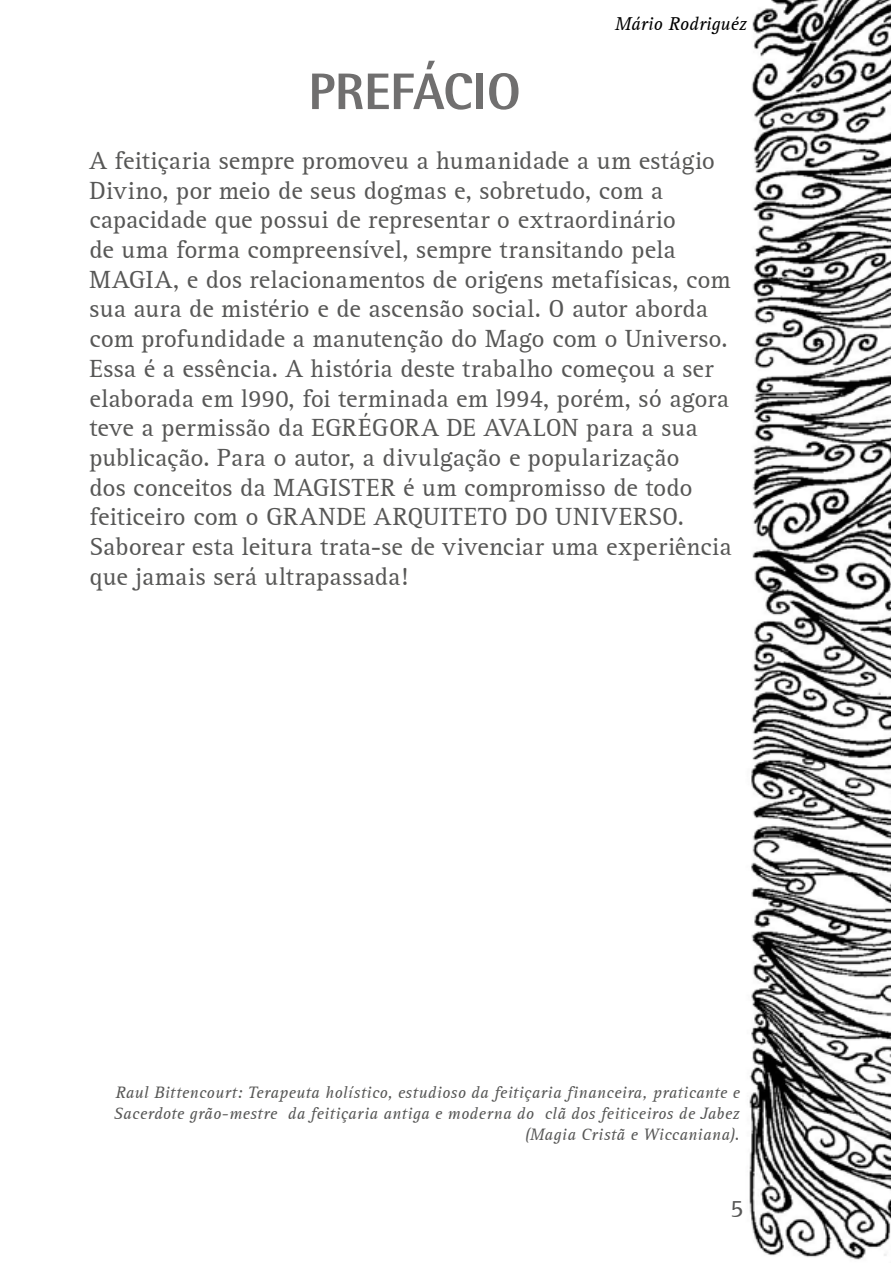
<style>
.page{position:relative;width:891px;height:1263px;background:#fff}
.page>*{position:absolute;margin:0;border:0;box-sizing:border-box;transform-origin:0 0}
.t1{font:800 50.85px "Libra Semi Sans Black S Si";letter-spacing:-.005em;color:#706f6f}
.t2{font:25.5px/29.7px "Libra Serif S Si";letter-spacing:.005em;color:#575756}
.t3{font:italic 19.05px "Libra Serif S Si";color:#000}
.t4{font:italic 16.95px/21.1px "Libra Serif S Si";letter-spacing:.02em;color:#575756;text-align:right}
</style>
<div class="page">
<img style="left:749px;top:0;width:141px;height:1260px">
<h1 class="t1" style="left:308px;top:61px;width:214px">PREFÁCIO</h1>
<p class="t3" style="left:614px;top:13px;width:133px">Mário Rodriguéz</p>
<p class="t2" style="left:89px;top:145px;width:643px">A feitiçaria sempre promoveu a humanidade a um estágio Divino, por meio de seus dogmas e, sobretudo, com a capacidade que possui de representar o extraordinário<br>de uma forma compreensível, sempre transitando pela MAGIA, e dos relacionamentos de origens metafísicas, com sua aura de mistério e de ascensão social. O autor aborda com profundidade a manutenção do Mago com o Universo.<br>Essa é a essência. A história deste trabalho começou a ser elaborada em l990, foi terminada em l994, porém, só agora teve a permissão da EGRÉGORA DE AVALON para a sua publicação. Para o autor, a divulgação e popularização<br>dos conceitos da MAGISTER é um compromisso de todo feiticeiro com o GRANDE ARQUITETO DO UNIVERSO.<br>Saborear esta leitura trata-se de vivenciar uma experiência que jamais será ultrapassada!</p>
<p class="t4" style="left:114px;top:1081px;width:627px">Raul Bittencourt: Terapeuta holístico, estudioso da feitiçaria financeira, praticante e<br>Sacerdote grão-mestre da feitiçaria antiga e moderna do clã dos feiticeiros de Jabez (Magia Cristã e Wiccaniana).</p>
<p class="t2" style="left:730px;top:1194px;width:15px">5</p>
</div>
